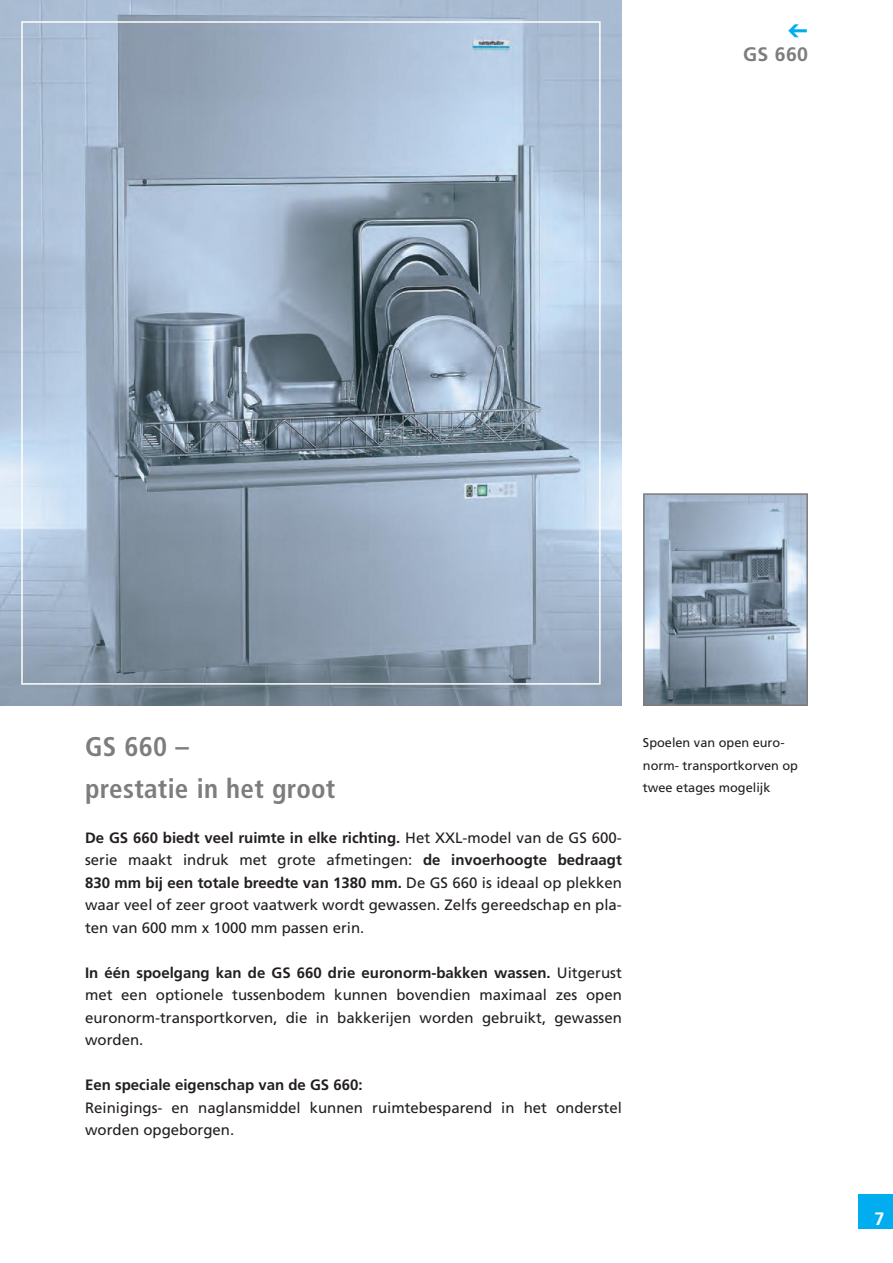
<style>
.page{position:relative;width:893px;height:1263px;background:#fff}
.page>*{position:absolute;margin:0;border:0;box-sizing:border-box;transform-origin:0 0}
.t1{font:700 condensed 27px/42px "Frutiger";letter-spacing:.01em;color:#7d7c7e}
.t2{font:700 19.5px "Frutiger";color:#7d7c7e}
.t3{font:700 18px "Frutiger";color:#fff}
.t4{font:15px/22.5px "Frutiger";color:#241f1f;text-align:justify}
.t5{font:700 15px "Frutiger";color:#241f1f}
.t6{font:12.75px/22.5px "Frutiger";color:#241f1f}
.s1{font-weight:700}
</style>
<div class="page">
<div style="left:859px;top:1195px;width:34px;height:34px;background:#00aeef"></div>
<img style="left:0;top:0;width:622px;height:706px">
<img style="left:646px;top:496px;width:159px;height:207px">
<div style="left:643px;top:493px;width:165px;height:213px;border:2px solid #7d7c7e"></div>
<h2 class="t2" style="left:743px;top:42px;width:66px">GS 660</h2>
<h1 class="t1" style="left:85px;top:726px;width:252px">GS 660 –<br>prestatie in het groot</h1>
<p class="t4" style="left:85px;top:826px;width:538px"><span class="s1">De GS 660 biedt veel ruimte in elke richting.</span> Het XXL-model van de GS 600- serie maakt indruk met grote afmetingen: <span class="s1">de invoerhoogte bedraagt 830 mm bij een totale breedte van 1380 mm.</span> De GS 660 is ideaal op plekken waar veel of zeer groot vaatwerk wordt gewassen. Zelfs gereedschap en pla&shy;ten van 600 mm x 1000 mm passen erin.</p>
<p class="t4" style="left:85px;top:961px;width:538px"><span class="s1">In één spoelgang kan de GS 660 drie euronorm-bakken wassen.</span> Uitgerust met een optionele tussenbodem kunnen bovendien maximaal zes open euronorm-transportkorven, die in bakkerijen worden gebruikt, gewassen worden.</p>
<p class="t5" style="left:85px;top:1076px;width:279px">Een speciale eigenschap van de GS 660:</p>
<p class="t4" style="left:85px;top:1096px;width:538px">Reinigings- en naglansmiddel kunnen ruimtebesparend in het onderstel worden opgeborgen.</p>
<p class="t6" style="left:643px;top:731px;width:157px">Spoelen van open euro&shy;norm- transportkorven op twee etages mogelijk</p>
<p class="t3" style="left:874px;top:1208px;width:12px">7</p>
</div>
